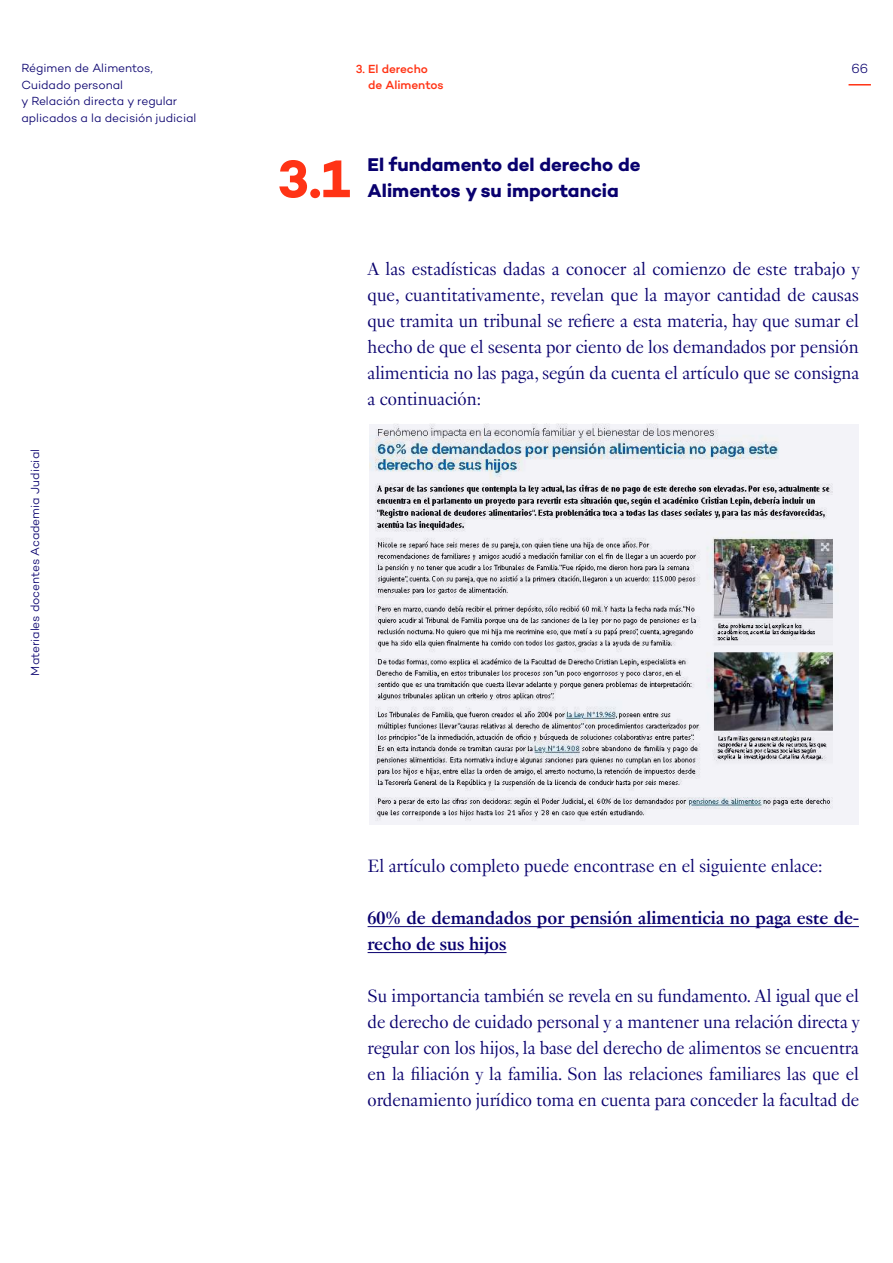
<style>
.page{position:relative;width:893px;height:1263px;background:#fff}
.page>*{position:absolute;margin:0;border:0;box-sizing:border-box;transform-origin:0 0}
.t1{font:700 54px "Campton";color:#ff3315}
.t2{font:300 19.5px/26px "Genath";color:#09006e;text-align:justify}
.t3{font:700 19.5px/26px "Genath";color:#09006e}
.t4{font:700 18.75px/26px "Campton";color:#09006e}
.t5{font:300 12px/16.5px "Campton";letter-spacing:-.005em;color:#09006e}
.t6{font:500 12px "Campton";letter-spacing:-.005em;color:#ff3315}
.t7{font:12px "Galaxie Polaris";color:#09006e}
</style>
<div class="page">
<hr style="left:848px;top:84px;width:23px;height:2px;background:#ff3315">
<hr style="left:368px;top:926px;width:491px;height:1px;background:#09006e">
<hr style="left:368px;top:952px;width:138px;height:1px;background:#09006e">
<svg style="left:369px;top:424px;width:490px;height:400px;fill:#eeeef3"></svg>
<p class="t5" style="left:21px;top:59px;width:176px">Régimen de Alimentos,<br>Cuidado personal<br>y Relación directa y regular aplicados a la decisión judicial</p>
<p class="t5" style="left:26px;top:675px;width:228px;rotate:-90deg">Materiales docentes Academia Judicial</p>
<p class="t6" style="left:356px;top:61px;width:74px">3. El derecho</p>
<p class="t7" style="left:851px;top:59px;width:18px">66</p>
<p class="t6" style="left:368px;top:77px;width:77px">de Alimentos</p>
<h1 class="t1" style="left:278px;top:144px;width:74px">3.1</h1>
<p class="t4" style="left:368px;top:152px;width:274px">El fundamento del derecho de<br>Alimentos y su importancia</p>
<p class="t2" style="left:368px;top:255px;width:494px">A las estadísticas dadas a conocer al comienzo de este trabajo y que, cuantitativamente, revelan que la mayor cantidad de causas que tramita un tribunal se refiere a esta materia, hay que sumar el hecho de que el sesenta por ciento de los demandados por pensión alimenticia no las paga, según da cuenta el artículo que se consigna a continuación:</p>
<p class="t2" style="left:368px;top:852px;width:457px">El artículo completo puede encontrase en el siguiente enlace:</p>
<p class="t3" style="left:368px;top:904px;width:493px">60% de demandados por pensión alimenticia no paga este de&shy;recho de sus hijos</p>
<p class="t2" style="left:368px;top:981px;width:494px">Su importancia también se revela en su fundamento. Al igual que el de derecho de cuidado personal y a mantener una relación directa y regular con los hijos, la base del derecho de alimentos se encuentra en la filiación y la familia. Son las relaciones familiares las que el ordenamiento jurídico toma en cuenta para conceder la facultad de</p>
</div>
